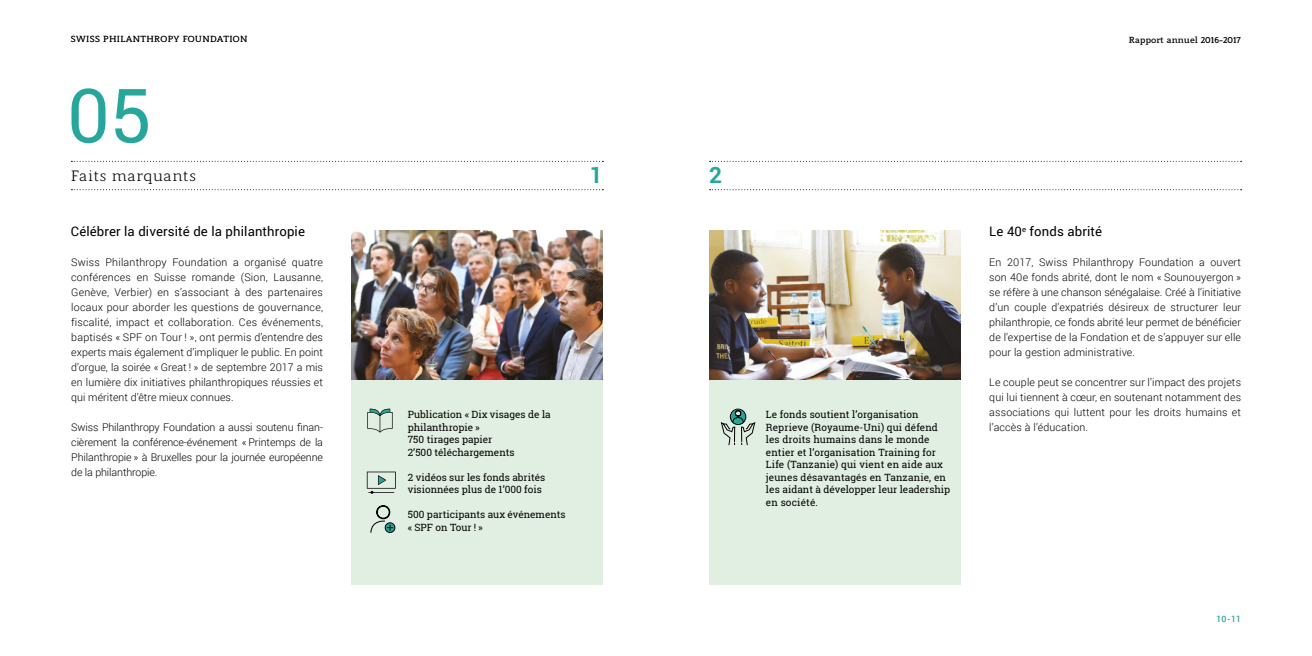
<style>
.page{position:relative;width:1312px;height:656px;background:#fff}
.page>*{position:absolute;margin:0;border:0;box-sizing:border-box;transform-origin:0 0}
.t1{font:75px "Roboto";color:#27a79c}
.t2{font:700 22.5px "Roboto";color:#27a79c}
.t3{font:15px "Modum";letter-spacing:.025em;color:#000}
.t4{font:13.12px "Roboto";letter-spacing:.01em;color:#000}
.t5{font:300 10.62px/15px "Roboto";letter-spacing:.005em;color:#000;text-align:justify}
.t6{font:10px/12.5px "Roboto Slab";color:#000}
.t7{font:8.75px "Modum";letter-spacing:.035em;color:#000}
.t8{font:700 8.75px "Modum W00";letter-spacing:.005em;color:#000}
.t9{font:500 8.75px "Roboto";color:#27a79c}
</style>
<div class="page">
<div style="left:351px;top:379px;width:251px;height:206px;background:#e1efe2"></div>
<div style="left:709px;top:379px;width:251px;height:206px;background:#e1efe2"></div>
<svg style="left:71px;top:161px;width:532px;height:1px"></svg>
<svg style="left:709px;top:161px;width:532px;height:1px"></svg>
<svg style="left:71px;top:189px;width:532px;height:1px"></svg>
<svg style="left:709px;top:189px;width:532px;height:1px"></svg>
<img style="left:351px;top:230px;width:251px;height:149px">
<img style="left:709px;top:230px;width:251px;height:149px">
<svg style="left:367px;top:471px;width:28px;height:22px"></svg>
<svg style="left:367px;top:408px;width:25px;height:24px"></svg>
<svg style="left:720px;top:409px;width:36px;height:37px"></svg>
<div style="left:729px;top:408px;width:17px;height:17px;border:1px solid #000;border-radius:50%"></div>
<div style="left:385px;top:522px;width:10px;height:10px;border:1px solid #000;border-radius:50%"></div>
<svg style="left:370px;top:505px;width:23px;height:28px"></svg>
<p class="t7" style="left:71px;top:32px;width:178px">SWISS PHILANTHROPY FOUNDATION</p>
<h1 class="t1" style="left:67px;top:63px;width:86px">05</h1>
<h3 class="t3" style="left:71px;top:164px;width:126px">Faits marquants</h3>
<h2 class="t2" style="left:589px;top:159px;width:14px">1</h2>
<h2 class="t2" style="left:709px;top:159px;width:14px">2</h2>
<p class="t4" style="left:71px;top:222px;width:235px">Célébrer la diversité de la philanthropie</p>
<p class="t4" style="left:989px;top:222px;width:114px">Le 40<sup>e</sup> fonds abrité</p>
<p class="t8" style="left:1128px;top:33px;width:114px">Rapport annuel 2016-2017</p>
<p class="t5" style="left:71px;top:254px;width:253px">Swiss Philanthropy Foundation a organisé quatre conférences en Suisse romande (Sion, Lausanne, Genève, Verbier) en s’associant à des partenaires locaux pour aborder les questions de gouvernance, fiscalité, impact et collaboration. Ces événements, baptisés « SPF on Tour ! », ont permis d’entendre des experts mais également d’impliquer le public. En point d’orgue, la soirée « Great ! » de septembre 2017 a mis en lumière dix initiatives philanthropiques réussies et qui méritent d’être mieux connues.</p>
<p class="t5" style="left:71px;top:419px;width:253px">Swiss Philanthropy Foundation a aussi soutenu finan&shy;cièrement la conférence-événement « Printemps de la Philanthropie » à Bruxelles pour la journée européenne de la philanthropie.</p>
<p class="t6" style="left:407px;top:408px;width:144px">Publication « Dix visages de la philanthropie »<br>750 tirages papier<br>2’500 téléchargements</p>
<p class="t6" style="left:407px;top:470px;width:139px">2 vidéos sur les fonds abrités visionnées plus de 1’000 fois</p>
<p class="t6" style="left:407px;top:508px;width:159px">500 participants aux événements « SPF on Tour ! »</p>
<p class="t6" style="left:765px;top:408px;width:186px">Le fonds soutient l’organisation Reprieve (Royaume-Uni) qui défend les droits humains dans le monde entier et l’organisation Training for Life (Tanzanie) qui vient en aide aux jeunes désavantagés en Tanzanie, en les aidant à développer leur leadership en société.</p>
<p class="t5" style="left:989px;top:254px;width:253px">En 2017, Swiss Philanthropy Foundation a ouvert son 40e fonds abrité, dont le nom « Sounouyergon » se réfère à une chanson sénégalaise. Créé à l’initiative d’un couple d’expatriés désireux de structurer leur philanthropie, ce fonds abrité leur permet de bénéficier de l’expertise de la Fondation et de s’appuyer sur elle pour la gestion administrative.</p>
<p class="t5" style="left:989px;top:374px;width:253px">Le couple peut se concentrer sur l’impact des projets qui lui tiennent à cœur, en soutenant notamment des associations qui luttent pour les droits humains et l’accès à l’éducation.</p>
<p class="t9" style="left:1216px;top:612px;width:26px">10 - 11</p>
</div>
